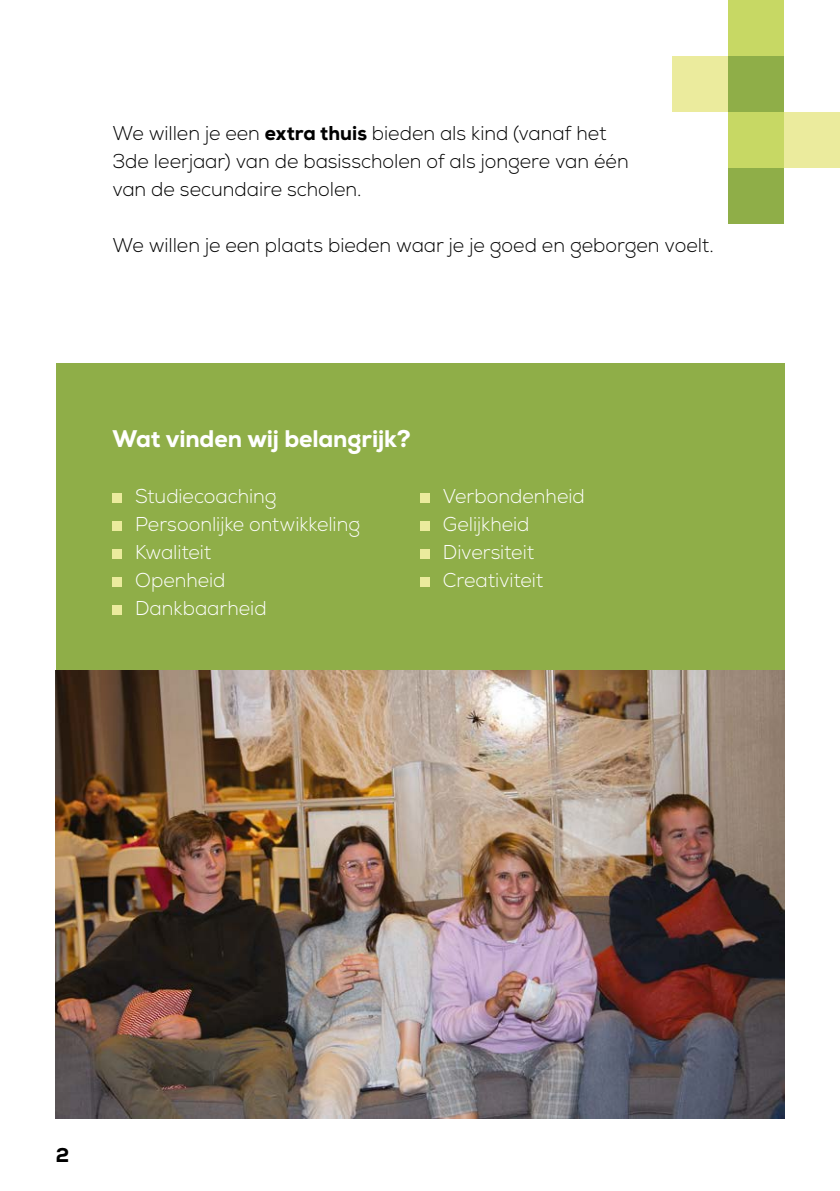
<style>
.page{position:relative;width:840px;height:1191px;background:#fff}
.page>*{position:absolute;margin:0;border:0;box-sizing:border-box;transform-origin:0 0}
.t1{font:800 24px "Nexa";letter-spacing:-.005em;color:#fff}
.t2{font:300 20px/28px "Nexa";color:#000}
.t3{font:300 20px/28px "Nexa";color:#fff}
.t4{font:800 20px "Nexa";color:#000}
.s1{font-weight:800}
</style>
<div class="page">
<div style="left:727px;top:0;width:56px;height:56px;background:#c7d864"></div>
<div style="left:727px;top:168px;width:56px;height:56px;background:#8fae48"></div>
<div style="left:727px;top:112px;width:56px;height:56px;background:#c7d864"></div>
<div style="left:671px;top:56px;width:56px;height:56px;background:#ebeb9d"></div>
<div style="left:727px;top:56px;width:56px;height:56px;background:#8fae48"></div>
<div style="left:56px;top:363px;width:727px;height:364px;background:#8fae48"></div>
<div style="left:783px;top:112px;width:56px;height:56px;background:#ebeb9d"></div>
<div style="left:112px;top:493px;width:10px;height:10px;background:#ebeb9d"></div>
<div style="left:112px;top:521px;width:10px;height:10px;background:#ebeb9d"></div>
<div style="left:112px;top:549px;width:10px;height:10px;background:#ebeb9d"></div>
<div style="left:112px;top:577px;width:10px;height:10px;background:#ebeb9d"></div>
<div style="left:112px;top:605px;width:10px;height:10px;background:#ebeb9d"></div>
<div style="left:420px;top:493px;width:10px;height:10px;background:#ebeb9d"></div>
<div style="left:420px;top:521px;width:10px;height:10px;background:#ebeb9d"></div>
<div style="left:420px;top:549px;width:10px;height:10px;background:#ebeb9d"></div>
<div style="left:420px;top:577px;width:10px;height:10px;background:#ebeb9d"></div>
<img style="left:56px;top:670px;width:727px;height:449px">
<p class="t2" style="left:112px;top:119px;width:517px">We willen je een <span class="s1">extra thuis</span> bieden als kind (vanaf het<br>3de leerjaar) van de basisscholen of als jongere van één van de secundaire scholen.</p>
<p class="t2" style="left:112px;top:231px;width:602px">We willen je een plaats bieden waar je je goed en geborgen voelt.</p>
<p class="t1" style="left:112px;top:423px;width:300px">Wat vinden wij belangrijk?</p>
<p class="t3" style="left:135px;top:482px;width:226px">Studiecoaching<br>Persoonlijke ontwikkeling<br>Kwaliteit<br>Openheid<br>Dankbaarheid</p>
<p class="t3" style="left:442px;top:482px;width:143px">Verbondenheid<br>Gelijkheid<br>Diversiteit<br>Creativiteit</p>
<p class="t4" style="left:56px;top:1142px;width:15px">2</p>
</div>
